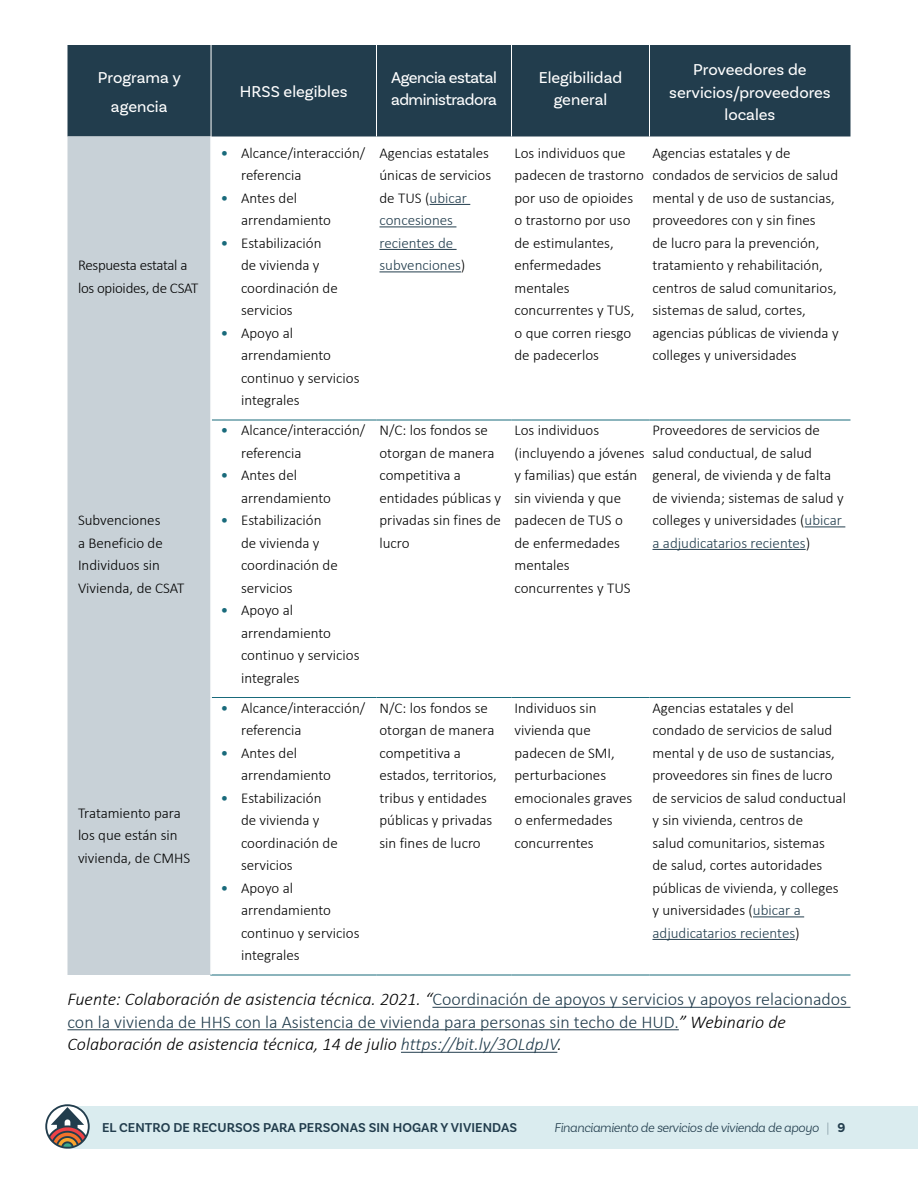
<style>
.page{position:relative;width:918px;height:1188px;background:#fff}
.page>*{position:absolute;margin:0;border:0;box-sizing:border-box;transform-origin:0 0}
.t1{font:300 18px/22.5px "Calibri";color:#223d4d}
.t2{font:16.5px/22.5px "Basic Sans";color:#fff;text-align:center}
.t3{font:16.5px/22.5px "Basic Sans";letter-spacing:-.03em;color:#fff}
.t4{font:300 15px/22.5px "Calibri";color:#000}
.t5{font:300 15px/22.5px "Calibri";letter-spacing:-.02em;color:#000}
.t6{font:600 13.5px "Basic Sans";letter-spacing:.005em;color:#223d4d}
.t7{font:italic 300 13.5px "Basic Sans";letter-spacing:-.03em;color:#223d4d}
.s1{font-weight:400;color:#196a7b}
.s2{color:#223d4d}
.s3{font-style:italic;color:#000}
.s4{font-style:italic}
.s5{font-weight:100;font-style:normal}
.s6{font-weight:700;font-style:normal}
</style>
<div class="page">
<div style="left:66px;top:1106px;width:852px;height:43px;background:#daecef"></div>
<svg style="left:45px;top:1104px;width:45px;height:45px"></svg>
<hr style="left:432px;top:1007px;width:418px;height:1px;background:#223d4d">
<hr style="left:68px;top:1029px;width:611px;height:1px;background:#223d4d">
<hr style="left:401px;top:1052px;width:156px;height:1px;background:#223d4d">
<div style="left:68px;top:45px;width:782px;height:91px;background:#223d4d"></div>
<div style="left:68px;top:136px;width:142px;height:839px;background:#c8d1d7"></div>
<hr style="left:212px;top:420px;width:164px;height:1px;background:#196a7b">
<hr style="left:376px;top:420px;width:136px;height:1px;background:#196a7b">
<hr style="left:512px;top:420px;width:138px;height:1px;background:#196a7b">
<hr style="left:650px;top:420px;width:200px;height:1px;background:#196a7b">
<hr style="left:212px;top:697px;width:164px;height:1px;background:#196a7b">
<hr style="left:376px;top:697px;width:136px;height:1px;background:#196a7b">
<hr style="left:512px;top:697px;width:138px;height:1px;background:#196a7b">
<hr style="left:650px;top:697px;width:200px;height:1px;background:#196a7b">
<hr style="left:376px;top:45px;width:1px;height:91px;background:#fff">
<hr style="left:511px;top:45px;width:1px;height:91px;background:#fff">
<hr style="left:210px;top:975px;width:166px;height:1px;background:#196a7b">
<hr style="left:376px;top:975px;width:136px;height:1px;background:#196a7b">
<hr style="left:512px;top:975px;width:138px;height:1px;background:#196a7b">
<hr style="left:650px;top:975px;width:200px;height:1px;background:#196a7b">
<hr style="left:211px;top:45px;width:1px;height:91px;background:#fff">
<hr style="left:649px;top:45px;width:1px;height:91px;background:#fff">
<hr style="left:430px;top:204px;width:40px;height:1px;background:#223d4d">
<hr style="left:380px;top:227px;width:76px;height:1px;background:#223d4d">
<hr style="left:380px;top:249px;width:77px;height:1px;background:#223d4d">
<hr style="left:380px;top:272px;width:81px;height:1px;background:#223d4d">
<hr style="left:805px;top:527px;width:40px;height:1px;background:#223d4d">
<hr style="left:652px;top:549px;width:154px;height:1px;background:#223d4d">
<hr style="left:753px;top:917px;width:51px;height:1px;background:#223d4d">
<hr style="left:652px;top:939px;width:143px;height:1px;background:#223d4d">
<p class="t2" style="left:98px;top:62px;width:84px;line-height:30px">Programa y agencia</p>
<p class="t5" style="left:78px;top:254px;width:122px">Respuesta estatal a los opioides, de CSAT</p>
<p class="t4" style="left:78px;top:509px;width:108px">Subvenciones<br>a Beneficio de<br>Individuos sin<br>Vivienda, de CSAT</p>
<p class="t4" style="left:78px;top:801px;width:114px">Tratamiento para los que están sin vivienda, de CMHS</p>
<p class="t2" style="left:240px;top:81px;width:109px">HRSS elegibles</p>
<p class="t4" style="left:241px;top:141px;width:126px;text-indent:-20px"><span class="s1">•</span> Alcance/interacción/ referencia</p>
<p class="t4" style="left:241px;top:186px;width:92px;text-indent:-20px"><span class="s1">•</span> Antes del arrendamiento</p>
<p class="t4" style="left:241px;top:231px;width:98px;text-indent:-20px"><span class="s1">•</span> Estabilización de vivienda y coordinación de servicios</p>
<p class="t4" style="left:241px;top:321px;width:120px;text-indent:-20px"><span class="s1">•</span> Apoyo al arrendamiento continuo y servicios integrales</p>
<p class="t4" style="left:241px;top:419px;width:126px;text-indent:-20px"><span class="s1">•</span> Alcance/interacción/ referencia</p>
<p class="t4" style="left:241px;top:464px;width:92px;text-indent:-20px"><span class="s1">•</span> Antes del arrendamiento</p>
<p class="t4" style="left:241px;top:509px;width:98px;text-indent:-20px"><span class="s1">•</span> Estabilización de vivienda y coordinación de servicios</p>
<p class="t4" style="left:241px;top:599px;width:120px;text-indent:-20px"><span class="s1">•</span> Apoyo al arrendamiento continuo y servicios integrales</p>
<p class="t4" style="left:241px;top:696px;width:126px;text-indent:-20px"><span class="s1">•</span> Alcance/interacción/ referencia</p>
<p class="t4" style="left:241px;top:741px;width:92px;text-indent:-20px"><span class="s1">•</span> Antes del arrendamiento</p>
<p class="t4" style="left:241px;top:786px;width:98px;text-indent:-20px"><span class="s1">•</span> Estabilización de vivienda y coordinación de servicios</p>
<p class="t4" style="left:241px;top:876px;width:120px;text-indent:-20px"><span class="s1">•</span> Apoyo al arrendamiento continuo y servicios integrales</p>
<p class="t3" style="left:391px;top:66px;width:107px">Agencia estatal administradora</p>
<p class="t2" style="left:539px;top:66px;width:85px">Elegibilidad general</p>
<p class="t2" style="left:669px;top:58px;width:163px">Proveedores de servicios/proveedores locales</p>
<p class="t4" style="left:380px;top:141px;width:113px">Agencias estatales únicas de servicios de TUS (<span class="s2">ubicar concesiones recientes de subvenciones</span>)</p>
<p class="t4" style="left:514px;top:141px;width:131px">Los individuos que padecen de trastorno por uso de opioides o trastorno por uso de estimulantes, enfermedades mentales concurrentes y TUS, o que corren riesgo de padecerlos</p>
<p class="t4" style="left:652px;top:141px;width:188px">Agencias estatales y de condados de servicios de salud mental y de uso de sustancias, proveedores con y sin fines<br>de lucro para la prevención, tratamiento y rehabilitación, centros de salud comunitarios, sistemas de salud, cortes, agencias públicas de vivienda y colleges y universidades</p>
<p class="t4" style="left:380px;top:419px;width:123px">N/C: los fondos se otorgan de manera competitiva a entidades públicas y privadas sin fines de lucro</p>
<p class="t4" style="left:514px;top:419px;width:132px">Los individuos (incluyendo a jóvenes y familias) que están sin vivienda y que padecen de TUS o<br>de enfermedades mentales concurrentes y TUS</p>
<p class="t4" style="left:652px;top:419px;width:193px">Proveedores de servicios de salud conductual, de salud general, de vivienda y de falta de vivienda; sistemas de salud y colleges y universidades (<span class="s2">ubicar a adjudicatarios recientes</span>)</p>
<p class="t4" style="left:380px;top:696px;width:119px">N/C: los fondos se otorgan de manera competitiva a estados, territorios, tribus y entidades públicas y privadas sin fines de lucro</p>
<p class="t4" style="left:514px;top:696px;width:119px">Individuos sin vivienda que padecen de SMI, perturbaciones emocionales graves o enfermedades concurrentes</p>
<p class="t4" style="left:652px;top:696px;width:195px">Agencias estatales y del condado de servicios de salud mental y de uso de sustancias, proveedores sin fines de lucro de servicios de salud conductual y sin vivienda, centros de<br>salud comunitarios, sistemas<br>de salud, cortes autoridades públicas de vivienda, y colleges y universidades (<span class="s2">ubicar a adjudicatarios recientes</span>)</p>
<p class="t1" style="left:68px;top:988px;width:781px"><span class="s3">Fuente: Colaboración de asistencia técnica. 2021. “</span>Coordinación de apoyos y servicios y apoyos relacionados con la vivienda de HHS con la Asistencia de vivienda para personas sin techo de HUD.<span class="s3">” Webinario de<br>Colaboración de asistencia técnica, 14 de julio</span> <span class="s4">https://bit.ly/3OLdpJV</span><span class="s3">.</span></p>
<p class="t6" style="left:102px;top:1119px;width:417px">EL CENTRO DE RECURSOS PARA PERSONAS SIN HOGAR Y VIVIENDAS</p>
<p class="t7" style="left:554px;top:1119px;width:293px">Financiamiento de servicios de vivienda de apoyo <span class="s5">|</span> <span class="s6">9</span></p>
</div>
